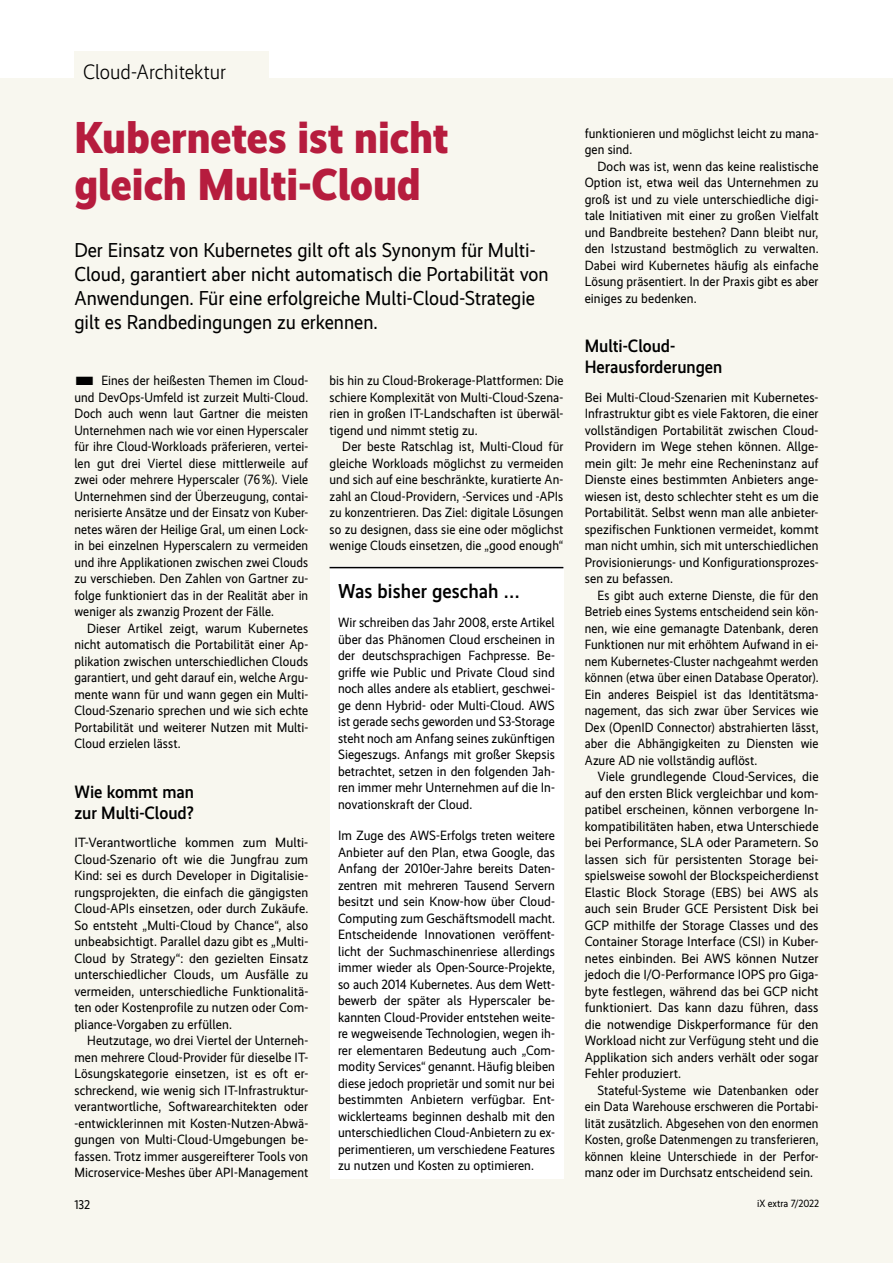
<style>
.page{position:relative;width:893px;height:1263px;background:#fff}
.page>*{position:absolute;margin:0;border:0;box-sizing:border-box;transform-origin:0 0}
.t1{font:800 45px/46.5px "Realisti X";color:#b61c3e}
.t2{font:300 21px "Realisti X";letter-spacing:.005em;color:#000}
.t3{font:20.25px/24px "Realisti X";color:#000}
.t4{font:500 20.25px "Realisti X";letter-spacing:.005em;color:#000}
.t5{font:500 18px/21px "Realisti X";color:#000}
.t6{font:13.5px/16.5px "Realisti X";letter-spacing:.005em;color:#000;text-align:justify}
.t7{font:12.75px "Realisti X";color:#000}
.t8{font:10.5px "Realisti X";color:#000}
</style>
<div class="page">
<div style="left:0;top:78px;width:893px;height:1185px;background:#f8f7ef"></div>
<div style="left:75px;top:51px;width:194px;height:44px;background:#f8f7ef"></div>
<div style="left:330px;top:567px;width:233px;height:612px;background:#fff"></div>
<hr style="left:330px;top:567px;width:233px;height:1px;background:#000">
<h2 class="t2" style="left:83px;top:59px;width:145px">Cloud-Architektur</h2>
<h1 class="t1" style="left:74px;top:119px;width:376px">Kubernetes ist nicht gleich Multi-Cloud</h1>
<h3 class="t3" style="left:74px;top:238px;width:476px">Der Einsatz von Kubernetes gilt oft als Synonym für Multi-Cloud, garantiert aber nicht automatisch die Portabilität von Anwendungen. Für eine erfolgreiche Multi-Cloud-Strategie gilt es Randbedingungen zu erkennen.</h3>
<p class="t6" style="left:74px;top:373px;width:235px;text-indent:27px">Eines der heißesten Themen im Cloud&shy;und DevOps-Umfeld ist zurzeit Multi-Cloud.<br>Doch auch wenn laut Gartner die meisten Unternehmen nach wie vor einen Hyperscaler für ihre Cloud-Workloads präferieren, vertei&shy;len gut drei Viertel diese mittlerweile auf zwei oder mehrere Hyperscaler (76 %). Viele Unternehmen sind der Überzeugung, contai&shy;nerisierte Ansätze und der Einsatz von Kuber&shy;netes wären der Heilige Gral, um einen Lock&shy;in bei einzelnen Hyperscalern zu vermeiden und ihre Applikationen zwischen zwei Clouds zu verschieben. Den Zahlen von Gartner zu&shy;folge funktioniert das in der Realität aber in weniger als zwanzig Prozent der Fälle.</p>
<p class="t6" style="left:74px;top:620px;width:235px;text-indent:13px">Dieser Artikel zeigt, warum Kubernetes nicht automatisch die Portabilität einer Ap&shy;plikation zwischen unterschiedlichen Clouds garantiert, und geht darauf ein, welche Argu&shy;mente wann für und wann gegen ein Multi-Cloud-Szenario sprechen und wie sich echte Portabilität und weiterer Nutzen mit Multi-Cloud erzielen lässt.</p>
<h3 class="t5" style="left:74px;top:783px;width:121px">Wie kommt man zur Multi-Cloud?</h3>
<p class="t6" style="left:74px;top:835px;width:235px">IT-Verantwortliche kommen zum Multi-Cloud- Szenario oft wie die Jungfrau zum Kind: sei es durch Developer in Digitalisie&shy;rungsprojekten, die einfach die gängigsten Cloud-APIs einsetzen, oder durch Zukäufe.<br>So entsteht „Multi-Cloud by Chance“, also unbeabsichtigt. Parallel dazu gibt es „Multi-Cloud by Strategy“: den gezielten Einsatz unterschiedlicher Clouds, um Ausfälle zu vermeiden, unterschiedliche Funktionalitä&shy;ten oder Kostenprofile zu nutzen oder Com&shy;pliance-Vorgaben zu erfüllen.</p>
<p class="t6" style="left:74px;top:1033px;width:235px;text-indent:13px">Heutzutage, wo drei Viertel der Unterneh&shy;men mehrere Cloud-Provider für dieselbe IT-Lösungskategorie einsetzen, ist es oft er&shy;schreckend, wie wenig sich IT-Infrastruktur&shy;verantwortliche, Softwarearchitekten oder -entwicklerinnen mit Kosten-Nutzen-Abwä&shy;gungen von Multi-Cloud-Umgebungen be&shy;fassen. Trotz immer ausgereifterer Tools von Microservice-Meshes über API-Management</p>
<p class="t6" style="left:330px;top:373px;width:235px">bis hin zu Cloud-Brokerage-Plattformen: Die schiere Komplexität von Multi-Cloud-Szena&shy;rien in großen IT-Landschaften ist überwäl&shy;tigend und nimmt stetig zu.</p>
<p class="t6" style="left:330px;top:439px;width:235px;text-indent:13px">Der beste Ratschlag ist, Multi-Cloud für gleiche Workloads möglichst zu vermeiden und sich auf eine beschränkte, kuratierte An&shy;zahl an Cloud-Providern, -Services und -APIs zu konzentrieren. Das Ziel: digitale Lösungen so zu designen, dass sie eine oder möglichst wenige Clouds einsetzen, die „good enough“</p>
<h3 class="t4" style="left:338px;top:584px;width:184px">Was bisher geschah …</h3>
<p class="t6" style="left:338px;top:615px;width:218px">Wir schreiben das Jahr 2008, erste Artikel über das Phänomen Cloud erscheinen in der deutschsprachigen Fachpresse. Be&shy;griffe wie Public und Private Cloud sind noch alles andere als etabliert, geschwei&shy;ge denn Hybrid- oder Multi-Cloud. AWS ist gerade sechs geworden und S3-Storage steht noch am Anfang seines zukünftigen Siegeszugs. Anfangs mit großer Skepsis betrachtet, setzen in den folgenden Jah&shy;ren immer mehr Unternehmen auf die In&shy;novationskraft der Cloud.</p>
<p class="t6" style="left:338px;top:828px;width:218px">Im Zuge des AWS-Erfolgs treten weitere Anbieter auf den Plan, etwa Google, das Anfang der 2010er-Jahre bereits Daten&shy;zentren mit mehreren Tausend Servern besitzt und sein Know-how über Cloud-Computing zum Geschäftsmodell macht.<br>Entscheidende Innovationen veröffent&shy;licht der Suchmaschinenriese allerdings immer wieder als Open-Source-Projekte, so auch 2014 Kubernetes. Aus dem Wett&shy;bewerb der später als Hyperscaler be&shy;kannten Cloud-Provider entstehen weite&shy;re wegweisende Technologien, wegen ih&shy;rer elementaren Bedeutung auch „Com&shy;modity Services“ genannt. Häufig bleiben diese jedoch proprietär und somit nur bei bestimmten Anbietern verfügbar. Ent&shy;wicklerteams beginnen deshalb mit den unterschiedlichen Cloud-Anbietern zu ex&shy;perimentieren, um verschiedene Features zu nutzen und Kosten zu optimieren.</p>
<p class="t6" style="left:585px;top:125px;width:235px">funktionieren und möglichst leicht zu mana&shy;gen sind.</p>
<p class="t6" style="left:585px;top:158px;width:235px;text-indent:13px">Doch was ist, wenn das keine realistische Option ist, etwa weil das Unternehmen zu groß ist und zu viele unterschiedliche digi&shy;tale Initiativen mit einer zu großen Vielfalt und Bandbreite bestehen? Dann bleibt nur, den Istzustand bestmöglich zu verwalten.<br>Dabei wird Kubernetes häufig als einfache Lösung präsentiert. In der Praxis gibt es aber einiges zu bedenken.</p>
<h3 class="t5" style="left:585px;top:337px;width:139px">Multi-Cloud-<br>Herausforderungen</h3>
<p class="t6" style="left:585px;top:389px;width:235px">Bei Multi-Cloud-Szenarien mit Kubernetes-Infrastruktur gibt es viele Faktoren, die einer vollständigen Portabilität zwischen Cloud-Providern im Wege stehen können. Allge&shy;mein gilt: Je mehr eine Recheninstanz auf Dienste eines bestimmten Anbieters ange&shy;wiesen ist, desto schlechter steht es um die Portabilität. Selbst wenn man alle anbieter&shy;spezifischen Funktionen vermeidet, kommt man nicht umhin, sich mit unterschiedlichen Provisionierungs- und Konfigurationsprozes&shy;sen zu befassen.</p>
<p class="t6" style="left:585px;top:587px;width:235px;text-indent:13px">Es gibt auch externe Dienste, die für den Betrieb eines Systems entscheidend sein kön&shy;nen, wie eine gemanagte Datenbank, deren Funktionen nur mit erhöhtem Aufwand in ei&shy;nem Kubernetes-Cluster nachgeahmt werden können (etwa über einen Database Operator).<br>Ein anderes Beispiel ist das Identitätsma&shy;nagement, das sich zwar über Services wie Dex (OpenID Connector) abstrahierten lässt, aber die Abhängigkeiten zu Diensten wie Azure AD nie vollständig auflöst.</p>
<p class="t6" style="left:585px;top:769px;width:235px;text-indent:13px">Viele grundlegende Cloud-Services, die auf den ersten Blick vergleichbar und kom&shy;patibel erscheinen, können verborgene In&shy;kompatibilitäten haben, etwa Unterschiede bei Performance, SLA oder Parametern. So lassen sich für persistenten Storage bei&shy;spielsweise sowohl der Blockspeicherdienst Elastic Block Storage (EBS) bei AWS als auch sein Bruder GCE Persistent Disk bei GCP mithilfe der Storage Classes und des Container Storage Interface (CSI) in Kuber&shy;netes einbinden. Bei AWS können Nutzer jedoch die I/O-Performance IOPS pro Giga&shy;byte festlegen, während das bei GCP nicht funktioniert. Das kann dazu führen, dass die notwendige Diskperformance für den Workload nicht zur Verfügung steht und die Applika tion sich anders verhält oder sogar Fehler produziert.</p>
<p class="t6" style="left:585px;top:1082px;width:235px;text-indent:13px">Stateful-Systeme wie Datenbanken oder ein Data Warehouse erschweren die Portabi&shy;lität zusätzlich. Abgesehen von den enormen Kosten, große Datenmengen zu transferieren, können kleine Unterschiede in der Perfor&shy;manz oder im Durchsatz entscheidend sein.</p>
<p class="t8" style="left:780px;top:1198px;width:41px">iX 7/2022</p>
<p class="t7" style="left:74px;top:1198px;width:17px">132</p>
<p class="t8" style="left:757px;top:1198px;width:32px">iX extra</p>
</div>
